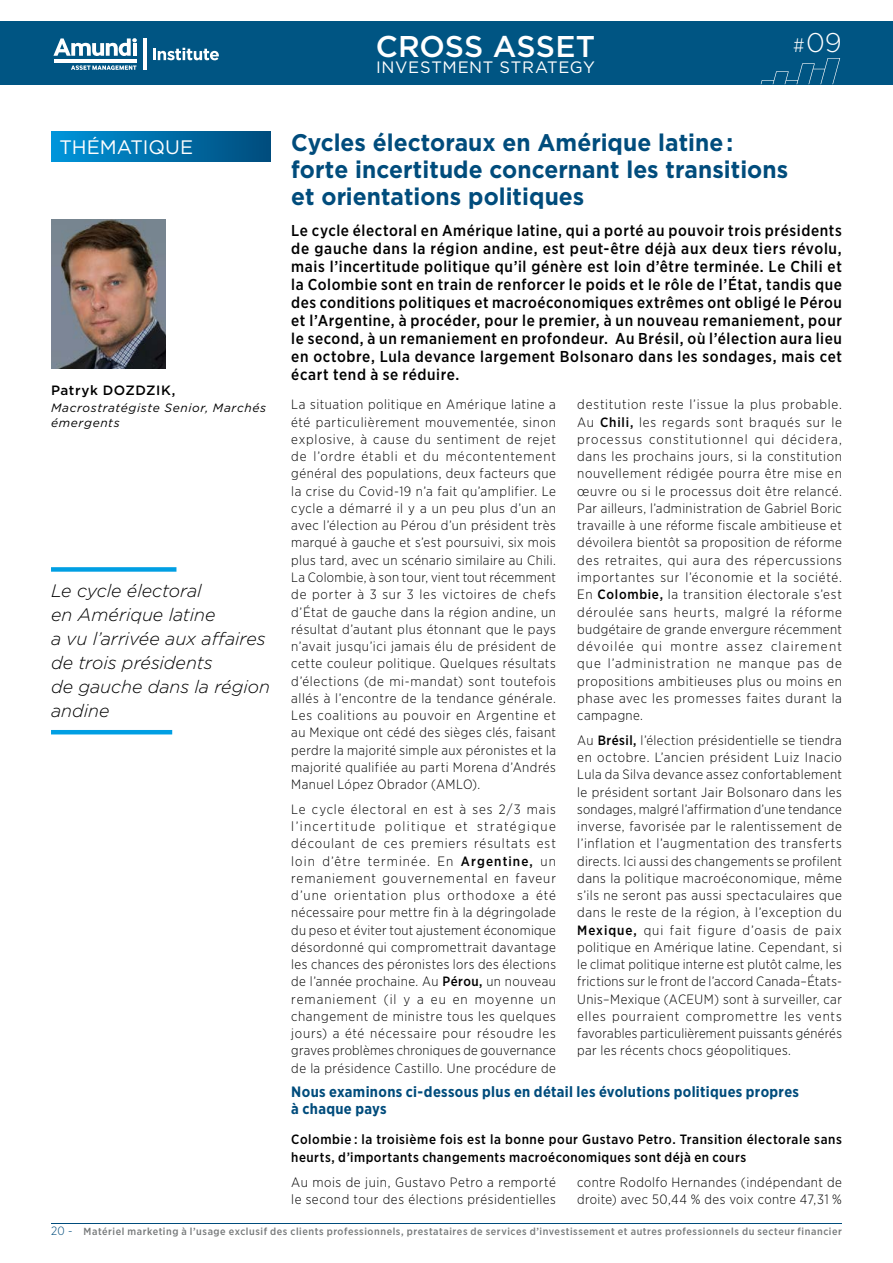
<style>
.page{position:relative;width:893px;height:1263px;background:#fff}
.page>*{position:absolute;margin:0;border:0;box-sizing:border-box;transform-origin:0 0}
.t1{font:500 30px "Gotham";letter-spacing:.005em;color:#fff}
.t2{font:300 27px "Gotham";color:#fff}
.t3{font:700 24px/27px "Gotham";color:#004c7c;scale:.95 1}
.t4{font:19.5px "Gotham";color:#fff}
.t5{font:italic 300 18px/24px "Gotham";color:#000}
.t6{font:16.5px "Gotham";letter-spacing:.035em;color:#fff}
.t7{font:500 15.75px/18px "Gotham Narrow";letter-spacing:.04em;color:#000;text-align:justify}
.t8{font:700 15px/17.2px "Gotham Narrow";letter-spacing:.02em;color:#004c7c}
.t9{font:300 13.5px/17.2px "Gotham Narrow";letter-spacing:.035em;color:#000;text-align:justify}
.t10{font:500 13.5px/17.2px "Gotham Narrow";letter-spacing:.04em;color:#000}
.t11{font:500 13.5px "Gotham";letter-spacing:.04em;color:#000}
.t12{font:italic 12px/15px "Gotham";letter-spacing:.055em;color:#000}
.t13{font:300 12px "Gotham Narrow";color:#004c7c}
.t14{font:500 10.35px "Gotham Narrow";letter-spacing:.055em;color:#777a7b}
.s1{font-family:"Gotham Narrow";font-size:19.5px}
.s2{font-weight:500}
</style>
<div class="page">
<hr style="left:51px;top:1222px;width:791px;height:1px;background:#004c7c">
<div style="left:0;top:21px;width:893px;height:64px;background:#005583"></div>
<svg style="left:53px;top:38px;width:84px;height:18px"></svg>
<hr style="left:54px;top:59px;width:82px;height:3px;background:#fff">
<svg style="left:71px;top:65px;width:65px;height:5px"></svg>
<hr style="left:143px;top:38px;width:3px;height:32px;background:#fff">
<svg style="left:153px;top:48px;width:66px;height:12px"></svg>
<svg style="left:761px;top:58px;width:79px;height:26px"></svg>
<div style="left:51px;top:131px;width:219px;height:30px;background:linear-gradient(to right,#0095da,#004c7c)"></div>
<img style="left:51px;top:220px;width:115px;height:148px">
<div style="left:51px;top:567px;width:125px;height:5px;background:#009fe3"></div>
<hr style="left:51px;top:730px;width:121px;height:4px;background:#009fe3">
<h1 class="t1" style="left:376px;top:27px;width:221px">CROSS ASSET</h1>
<p class="t6" style="left:376px;top:57px;width:220px">INVESTMENT STRATEGY</p>
<h2 class="t2" style="left:793px;top:25px;width:50px"><span class="s1">#</span> 09</h2>
<h3 class="t4" style="left:60px;top:135px;width:135px">THÉMATIQUE</h3>
<p class="t11" style="left:51px;top:382px;width:126px">Patryk DOZDZIK,</p>
<p class="t12" style="left:51px;top:400px;width:217px">Macrostratégiste Senior, Marchés émergents</p>
<h3 class="t5" style="left:51px;top:578px;width:220px">Le cycle électoral<br>en Amérique latine<br>a vu l’arrivée aux affaires de trois présidents<br>de gauche dans la région andine</h3>
<h3 class="t3" style="left:291px;top:129px;width:525px">Cycles électoraux en Amérique latine : forte incertitude concernant les transitions et orientations politiques</h3>
<p class="t7" style="left:291px;top:221px;width:552px">Le cycle électoral en Amérique latine, qui a porté au pouvoir trois présidents de gauche dans la région andine, est peut-être déjà aux deux tiers révolu, mais l’incertitude politique qu’il génère est loin d’être terminée. Le Chili et la Colombie sont en train de renforcer le poids et le rôle de l’État, tandis que des conditions politiques et macroéconomiques extrêmes ont obligé le Pérou et l’Argentine, à procéder, pour le premier, à un nouveau remaniement, pour le second, à un remaniement en profondeur. Au Brésil, où l’élection aura lieu en octobre, Lula devance largement Bolsonaro dans les sondages, mais cet écart tend à se réduire.</p>
<p class="t9" style="left:291px;top:396px;width:266px">La situation politique en Amérique latine a été particulièrement mouvementée, sinon explosive, à cause du sentiment de rejet de l’ordre établi et du mécontentement général des populations, deux facteurs que la crise du Covid-19 n’a fait qu’amplifier. Le cycle a démarré il y a un peu plus d’un an avec l’élection au Pérou d’un président très marqué à gauche et s’est poursuivi, six mois plus tard, avec un scénario similaire au Chili.<br>La Colombie, à son tour, vient tout récemment de porter à 3 sur 3 les victoires de chefs d’État de gauche dans la région andine, un résultat d’autant plus étonnant que le pays n’avait jusqu’ici jamais élu de président de cette couleur politique. Quelques résultats d’élections (de mi-mandat) sont toutefois allés à l’encontre de la tendance générale.<br>Les coalitions au pouvoir en Argentine et au Mexique ont cédé des sièges clés, faisant perdre la majorité simple aux péronistes et la majorité qualifiée au parti Morena d’Andrés Manuel López Obrador (AMLO).</p>
<p class="t9" style="left:291px;top:800px;width:266px">Le cycle électoral en est à ses 2/3 mais l’incertitude politique et stratégique découlant de ces premiers résultats est loin d’être terminée. En <span class="s2">Argentine,</span> un remaniement gouvernemental en faveur d’une orientation plus orthodoxe a été nécessaire pour mettre fin à la dégringolade du peso et éviter tout ajustement économique désordonné qui compromettrait davantage les chances des péronistes lors des élections de l’année prochaine. Au <span class="s2">Pérou,</span> un nouveau remaniement (il y a eu en moyenne un changement de ministre tous les quelques jours) a été nécessaire pour résoudre les graves problèmes chroniques de gouvernance de la présidence Castillo. Une procédure de</p>
<p class="t9" style="left:577px;top:396px;width:266px">destitution reste l’issue la plus probable.<br>Au <span class="s2">Chili,</span> les regards sont braqués sur le processus constitutionnel qui décidera, dans les prochains jours, si la constitution nouvellement rédigée pourra être mise en œuvre ou si le processus doit être relancé.<br>Par ailleurs, l’administration de Gabriel Boric travaille à une réforme fiscale ambitieuse et dévoilera bientôt sa proposition de réforme des retraites, qui aura des répercussions importantes sur l’économie et la société.<br>En <span class="s2">Colombie,</span> la transition électorale s’est déroulée sans heurts, malgré la réforme budgétaire de grande envergure récemment dévoilée qui montre assez clairement que l’administration ne manque pas de propositions ambitieuses plus ou moins en phase avec les promesses faites durant la campagne.</p>
<p class="t9" style="left:577px;top:731px;width:266px">Au <span class="s2">Brésil,</span> l’élection présidentielle se tiendra en octobre. L’ancien président Luiz Inacio Lula da Silva devance assez confortablement le président sortant Jair Bolsonaro dans les sondages, malgré l’affirmation d’une tendance inverse, favorisée par le ralentissement de l’inflation et l’augmentation des transferts directs. Ici aussi des changements se profilent dans la politique macroéconomique, même s’ils ne seront pas aussi spectaculaires que dans le reste de la région, à l’exception du <span class="s2">Mexique,</span> qui fait figure d’oasis de paix politique en Amérique latine. Cependant, si le climat politique interne est plutôt calme, les frictions sur le front de l’accord Canada–États-Unis–Mexique (ACEUM) sont à surveiller, car elles pourraient compromettre les vents favorables particulièrement puissants générés par les récents chocs géopolitiques.</p>
<p class="t8" style="left:291px;top:1083px;width:509px">Nous examinons ci-dessous plus en détail les évolutions politiques propres à chaque pays</p>
<p class="t10" style="left:291px;top:1131px;width:552px">Colombie : la troisième fois est la bonne pour Gustavo Petro. Transition électorale sans heurts, d’importants changements macroéconomiques sont déjà en cours</p>
<p class="t9" style="left:291px;top:1173px;width:266px">Au mois de juin, Gustavo Petro a remporté le second tour des élections présidentielles</p>
<p class="t9" style="left:577px;top:1173px;width:266px">contre Rodolfo Hernandes (indépendant de droite) avec 50,44 % des voix contre 47,31 %</p>
<p class="t13" style="left:51px;top:1224px;width:23px">20 -</p>
<p class="t14" style="left:84px;top:1224px;width:760px">Matériel marketing à l’usage exclusif des clients professionnels, prestataires de services d’investissement et autres professionnels du secteur financier</p>
</div>
